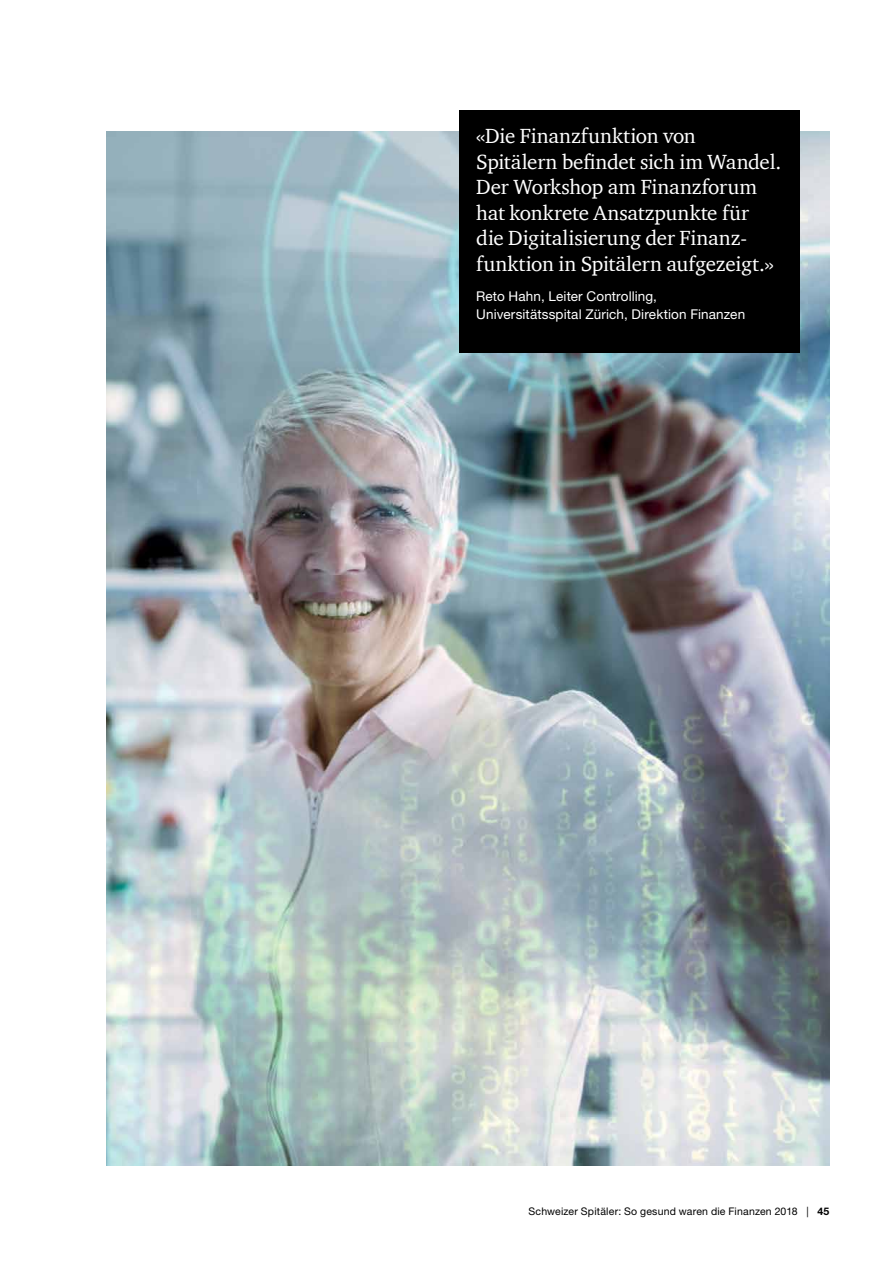
<style>
.page{position:relative;width:893px;height:1263px;background:#fff}
.page>*{position:absolute;margin:0;border:0;box-sizing:border-box;transform-origin:0 0}
.t1{font:21px/25.5px "ITC Charter Com";letter-spacing:-.005em;color:#fff}
.t2{font:13.5px/18px "Helvetica Neue LT Std";letter-spacing:.01em;color:#fff}
.t3{font:10.5px "Helvetica Neue LT Std";letter-spacing:.02em;color:#000}
.s1{font-weight:700}
</style>
<div class="page">
<img style="left:106px;top:132px;width:723px;height:1033px">
<div style="left:459px;top:111px;width:340px;height:242px;background:#000"></div>
<p class="t1" style="left:476px;top:123px;width:307px">«Die Finanzfunktion von<br>Spitälern befindet sich im Wandel.<br>Der Workshop am Finanzforum hat konkrete Ansatzpunkte für die Digitalisierung der Finanz&shy;funktion in Spitälern aufgezeigt.»</p>
<p class="t2" style="left:476px;top:287px;width:270px">Reto Hahn, Leiter Controlling,<br>Universitätsspital Zürich, Direktion Finanzen</p>
<p class="t3" style="left:528px;top:1205px;width:302px">Schweizer Spitäler: So gesund waren die Finanzen 2018 | <span class="s1">45</span></p>
</div>
